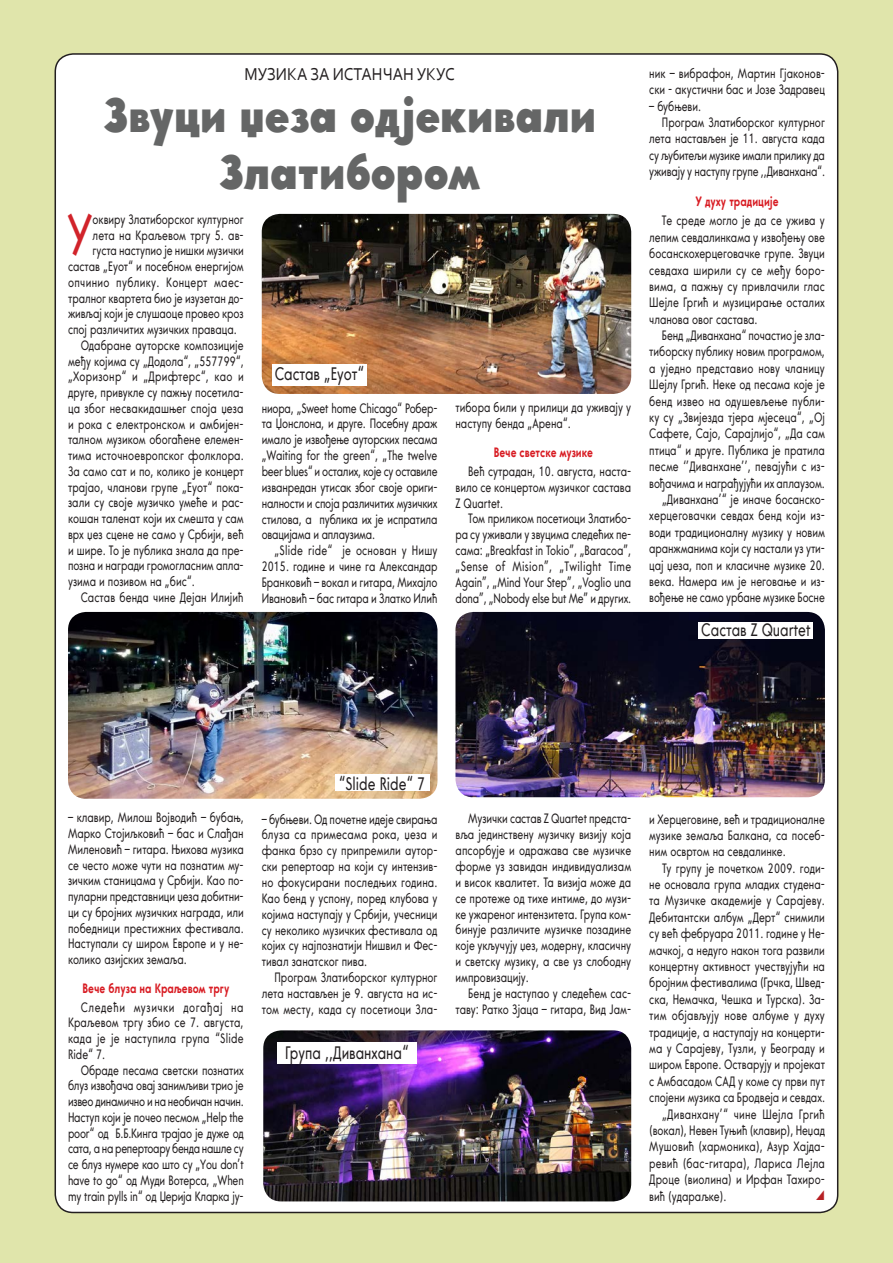
<style>
.page{position:relative;width:893px;height:1263px;background:#e0e5ab}
.page>*{position:absolute;margin:0;border:0;box-sizing:border-box;transform-origin:0 0}
.t1{font:57.75px "Core Sans G";color:#d1232a;scale:.75 1}
.t2{font:900 48px/57.6px "Core Sans G";color:#656666;text-align:center;scale:.9 1}
.t3{font:18px "Core Sans G";color:#231f20;scale:.75 1}
.t4{font:18px "Corbel";color:#231f20;scale:.9 1}
.t5{font:13.5px/15.9px "Core Sans G";color:#231f20;text-align:justify;scale:.75 1}
.t6{font:700 13.5px "Core Sans G";color:#d81c23;scale:.75 1}
.t7{font:13.5px "Core Sans G";letter-spacing:.025em;color:#231f20;scale:.75 1}
.t8{font:13.5px "Core Sans G";letter-spacing:-.02em;color:#231f20;scale:.75 1}
.t9{font:13.5px "Core Sans G";letter-spacing:.035em;color:#231f20;scale:.75 1}
.t10{font:13.5px "Core Sans G";letter-spacing:.02em;color:#231f20;scale:.75 1}
.t11{font:300 condensed 13.5px "Myriad Pro";color:#231f20}
.s1{font-family:"Adamant Sans Pro Md";font-weight:400;font-stretch:normal;font-size:27px}
</style>
<div class="page">
<div style="left:55px;top:54px;width:783px;height:1158px;background:#fff;border-radius:18px"></div>
<img style="left:262px;top:214px;width:369px;height:180px">
<div style="left:272px;top:364px;width:95px;height:21px;background:#fff"></div>
<img style="left:68px;top:612px;width:369px;height:187px">
<div style="left:335px;top:774px;width:94px;height:17px;background:#fff"></div>
<img style="left:263px;top:1030px;width:368px;height:171px">
<div style="left:277px;top:1042px;width:140px;height:22px;background:#fff"></div>
<img style="left:455px;top:612px;width:370px;height:185px">
<div style="left:698px;top:622px;width:115px;height:17px;background:#fff"></div>
<h3 class="t4" style="left:244px;top:63px;width:235px">МУЗИКА ЗА ИСТАНЧАН УКУС</h3>
<h2 class="t2" style="left:103px;top:87px;width:549px">Звуци џеза одјекивали<br>Златибором</h2>
<h1 class="t1" style="left:67px;top:200px;width:35px">У</h1>
<p class="t5" style="left:93px;top:211px;width:203px">оквиру Златиборског културног</p>
<p class="t5" style="left:93px;top:227px;width:203px">лета на Краљевом тргу 5. ав-</p>
<p class="t5" style="left:93px;top:243px;width:203px">густа наступио је нишки музички</p>
<p class="t5" style="left:68px;top:259px;width:236px">састав „Еyот“ и посебном енергијом</p>
<p class="t9" style="left:68px;top:274px;width:236px">опчинио публику. Концерт маес-</p>
<p class="t5" style="left:68px;top:290px;width:236px">тралног квартета био је изузетан до-</p>
<p class="t5" style="left:68px;top:306px;width:236px">живљај који је слушаоце провео кроз</p>
<p class="t5" style="left:68px;top:322px;width:227px">спој различитих музичких праваца.</p>
<p class="t5" style="left:81px;top:337px;width:219px">Одабране ауторске композиције</p>
<p class="t5" style="left:68px;top:353px;width:236px">међу којима су „Додола“, „557799“,</p>
<p class="t7" style="left:68px;top:368px;width:236px">„Хоризонр“ и „Дрифтерс“, као и</p>
<p class="t5" style="left:68px;top:385px;width:236px">друге, привукле су пажњу посетила-</p>
<p class="t5" style="left:68px;top:400px;width:236px">ца због несвакидашњег споја џеза</p>
<p class="t5" style="left:68px;top:416px;width:236px">и рока с електронском и амбијен-</p>
<p class="t5" style="left:68px;top:432px;width:236px">талном музиком обогаћене елемен-</p>
<p class="t5" style="left:68px;top:448px;width:236px">тима источноевропског фолклора.</p>
<p class="t5" style="left:68px;top:463px;width:236px">За само сат и по, колико је концерт</p>
<p class="t5" style="left:68px;top:479px;width:236px">трајао, чланови групе „Еyот“ пока-</p>
<p class="t5" style="left:68px;top:495px;width:236px">зали су своје музичко умеће и рас-</p>
<p class="t5" style="left:68px;top:511px;width:236px">кошан таленат који их смешта у сам</p>
<p class="t5" style="left:68px;top:526px;width:236px">врх џез сцене не само у Србији, већ</p>
<p class="t5" style="left:68px;top:542px;width:236px">и шире. То је публика знала да пре-</p>
<p class="t5" style="left:68px;top:558px;width:236px">позна и награди громогласним апла-</p>
<p class="t5" style="left:68px;top:574px;width:170px">узима и позивом на „бис“.</p>
<p class="t5" style="left:81px;top:589px;width:219px">Састав бенда чине Дејан Илијић</p>
<h3 class="t3" style="left:275px;top:363px;width:121px">Састав „Еyот“</h3>
<p class="t5" style="left:262px;top:400px;width:236px">ниора, „Sweet home Chicago“ Робер&shy;та Џонслона, и друге. Посебну драж имало је извођење ауторских песама „Waiting for the green“, „The twelve beer blues“ и осталих, које су оставиле изванредан утисак због своје ориги&shy;налности и споја различитих музичких стилова, а публика их је испратила овацијама и аплаузима.</p>
<p class="t5" style="left:262px;top:543px;width:236px;text-indent:13px">„Slide ride“ је основан у Нишу 2015. године и чине га Александар Бранковић – вокал и гитара, Михајло Ивановић – бас гитара и Златко Илић</p>
<p class="t5" style="left:455px;top:400px;width:236px">тибора били у прилици да уживају у наступу бенда „Арена“.</p>
<p class="t6" style="left:494px;top:444px;width:134px">Вече светске музике</p>
<p class="t5" style="left:455px;top:463px;width:236px;text-indent:13px">Већ сутрадан, 10. августа, наста&shy;вило се концертом музичког састава Z Quartet.</p>
<p class="t5" style="left:455px;top:511px;width:236px;text-indent:13px">Том приликом посетиоци Златибо&shy;ра су уживали у звуцима следећих пе&shy;сама: „Breakfast in Tokio”, „Baracoa”, „Sense of Mision”, „Twilight Time Again”, „Mind Your Step”, „Voglio una dona”, „Nobody else but Me” и других.</p>
<p class="t11" style="left:721px;top:63px;width:120px">АВГУСТ 2021. ГОДИНЕ <span class="s1">32</span></p>
<p class="t5" style="left:649px;top:65px;width:236px;line-height:16.4px">ник – вибрафон, Мартин Гјаконов&shy;ски - акустични бас и Јозе Задравец</p>
<p class="t5" style="left:649px;top:98px;width:71px">– бубњеви.</p>
<p class="t5" style="left:662px;top:115px;width:219px">Програм Златиборског културног</p>
<p class="t5" style="left:649px;top:131px;width:236px">лета настављен је 11. августа када</p>
<p class="t8" style="left:649px;top:147px;width:236px">су љубитељи музике имали прилику да</p>
<p class="t5" style="left:649px;top:164px;width:236px">уживају у наступу групе ,,Диванхана“.</p>
<p class="t6" style="left:695px;top:193px;width:112px">У духу традиције</p>
<p class="t5" style="left:649px;top:213px;width:236px;line-height:16.4px;text-indent:13px">Те среде могло је да се ужива у лепим севдалинкама у извођењу ове босанскохерцеговачке групе. Звуци севдаха ширили су се међу боро&shy;вима, а пажњу су привлачили глас Шејле Гргић и музицирање осталих чланова овог састава.</p>
<p class="t5" style="left:649px;top:327px;width:236px;line-height:16.4px;text-align:right">Бенд „Диванхана“ почастио је зла&shy;тиборску публику новим програмом, а уједно представио нову чланицу Шејлу Гргић. Неке од песама које је бенд извео на одушевљење публи&shy;ку су „Звијезда тјера мјесеца“, „Ој Сафете, Сајо, Сарајлијо“, „Да сам птица“ и друге. Публика је пратила песме ‘’Диванхане’’, певајући с из&shy;вођачима и награђујући их аплаузом. „Диванхана’“ је иначе босанско&shy;херцеговачки севдах бенд који из&shy;води традиционалну музику у новим аранжманима који су настали уз ути&shy;цај џеза, поп и класичне музике 20. века. Намера им је неговање и из&shy;вођење не само урбане музике Босне</p>
<h3 class="t3" style="left:701px;top:618px;width:147px">Cастав Z Quartet</h3>
<p class="t5" style="left:68px;top:810px;width:236px">– клавир, Милош Војводић – бубањ, Марко Стојиљковић – бас и Слађан Миленовић – гитара. Њихова музика се често може чути на познатим му&shy;зичким станицама у Србији. Као по&shy;пуларни представници џеза добитни&shy;ци су бројних музичких награда, или победници престижних фестивала.<br>Наступали су широм Европе и у не&shy;колико азијских земаља.</p>
<p class="t6" style="left:82px;top:980px;width:197px">Вече блуза на Краљевом тргу</p>
<p class="t5" style="left:68px;top:999px;width:236px;text-indent:13px">Следећи музички догађај на Краљевом тргу збио се 7. августа, када је је наступила група “Slide Ride“ 7.</p>
<p class="t5" style="left:68px;top:1062px;width:236px;text-indent:13px">Обраде песама светски познатих блуз извођача овај занимљиви трио је извео динамично и на необичан начин.<br>Наступ који је почео песмом „Help the poor“ од Б.Б.Кинга трајао је дуже од сата, а на репертоару бенда нашле су се блуз нумере као што су „Yоu don’t have to go“ од Муди Вотерса, „When my train pylls in“ од Џерија Кларка ју-</p>
<h3 class="t3" style="left:339px;top:773px;width:117px">“Slide Ride“ 7</h3>
<p class="t5" style="left:262px;top:811px;width:236px">– бубњеви. Од почетне идеје свирања блуза са примесама рока, џеза и фанка брзо су припремили аутор&shy;ски репертоар на који су интензив&shy;но фокусирани последњих година.<br>Као бенд у успону, поред клубова у којима наступају у Србији, учесници су неколико музичких фестивала од којих су најпознатији Нишвил и Фес&shy;тивал занатског пива.</p>
<p class="t5" style="left:262px;top:970px;width:236px;text-indent:13px">Програм Златиборског културног лета настављен је 9. августа на ис&shy;том месту, када су посетиоци Зла-</p>
<h3 class="t3" style="left:285px;top:1041px;width:166px">Групa ,,Диванхана“</h3>
<p class="t5" style="left:455px;top:811px;width:236px;text-indent:13px">Музички састав Z Quartet предста&shy;вља јединствену музичку визију која апсорбује и одражава све музичке форме уз завидан индивидуализам и висок квалитет. Та визија може да се протеже од тихе интиме, до музи&shy;ке ужареног интензитета. Група ком&shy;бинује различите музичке позадине које укључују џез, модерну, класичну и светску музику, а све уз слободну импровизацију.</p>
<p class="t5" style="left:455px;top:985px;width:236px;text-align:right">Бенд је наступао у следећем сас&shy;таву: Ратко Зјаца – гитара, Вид Јам-</p>
<p class="t5" style="left:649px;top:811px;width:236px;line-height:16.4px">и Херцеговине, већ и традиционалне музике земаља Балкана, са посеб&shy;ним освртом на севдалинке.</p>
<p class="t5" style="left:662px;top:860px;width:219px">Ту групу је почетком 2009. годи-</p>
<p class="t5" style="left:649px;top:877px;width:236px">не основала група младих студена-</p>
<p class="t5" style="left:649px;top:893px;width:236px">та Музичке академије у Сарајеву.</p>
<p class="t5" style="left:649px;top:909px;width:236px">Дебитантски албум „Дерт“ снимили</p>
<p class="t5" style="left:649px;top:926px;width:236px">су већ фебруара 2011. године у Не-</p>
<p class="t5" style="left:649px;top:942px;width:236px">мачкој, а недуго након тога развили</p>
<p class="t5" style="left:649px;top:958px;width:236px">концертну активност учествујући на</p>
<p class="t5" style="left:649px;top:975px;width:236px">бројним фестивалима (Грчка, Швед-</p>
<p class="t5" style="left:649px;top:991px;width:236px">ска, Немачка, Чешка и Турска). За-</p>
<p class="t10" style="left:649px;top:1007px;width:236px">тим објављују нове албуме у духу</p>
<p class="t5" style="left:649px;top:1024px;width:236px">традиције, а наступају на концерти-</p>
<p class="t5" style="left:649px;top:1040px;width:236px">ма у Сарајеву, Тузли, у Београду и</p>
<p class="t5" style="left:649px;top:1057px;width:236px">широм Европе. Остварују и пројекат</p>
<p class="t5" style="left:649px;top:1073px;width:236px">с Амбасадом САД у коме су први пут</p>
<p class="t5" style="left:649px;top:1090px;width:236px">спојени музика са Бродвеја и севдах.</p>
<p class="t7" style="left:662px;top:1105px;width:219px">„Диванхану’“ чине Шејла Гргић</p>
<p class="t5" style="left:649px;top:1122px;width:236px">(вокал), Невен Туњић (клавир), Неџад</p>
<p class="t5" style="left:649px;top:1139px;width:236px">Мушовић (хармоника), Азур Хајда-</p>
<p class="t5" style="left:649px;top:1155px;width:236px">ревић (бас-гитара), Лариса Лејла</p>
<p class="t5" style="left:649px;top:1172px;width:236px">Дроце (виолина) и Ирфан Тахиро-</p>
<p class="t5" style="left:649px;top:1188px;width:104px">вић (удараљке).</p>
</div>
